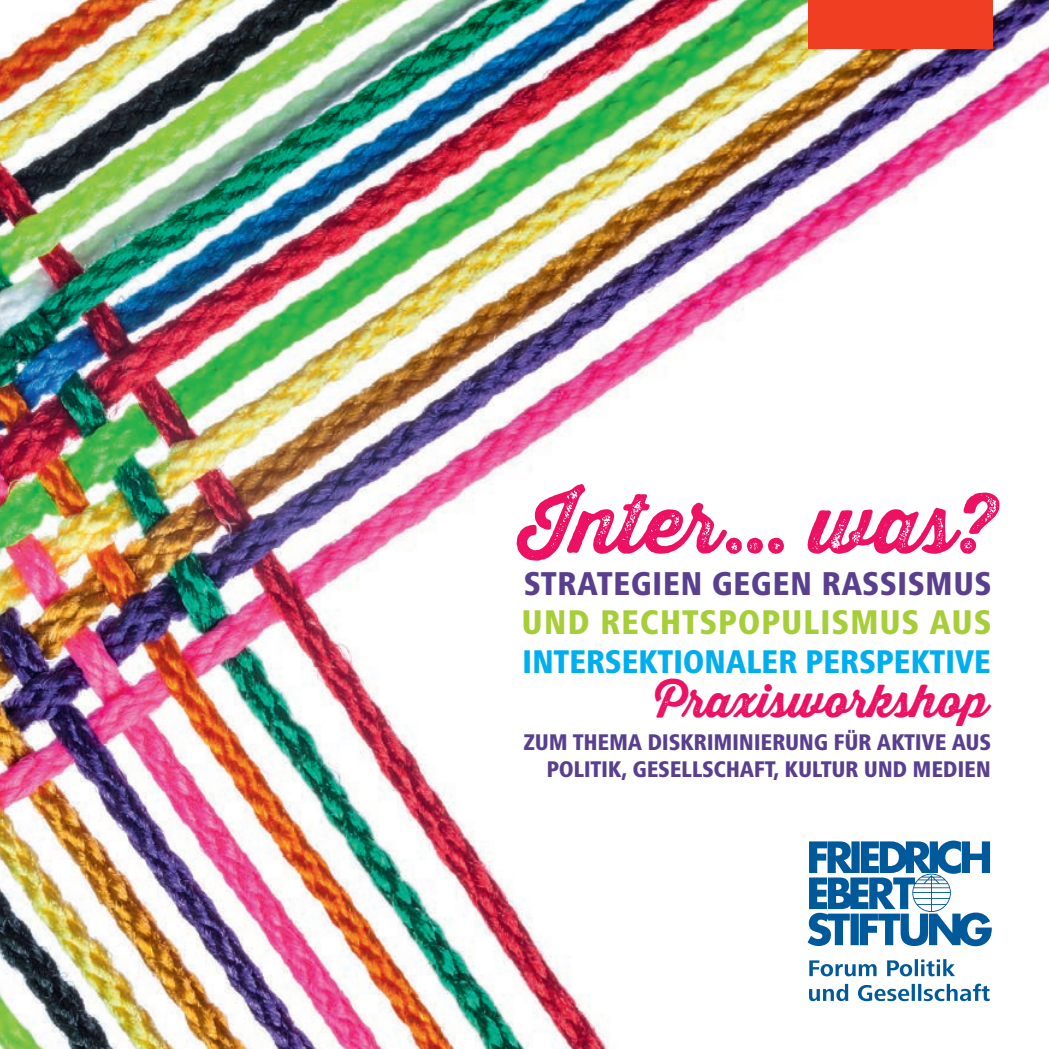
<style>
.page{position:relative;width:1049px;height:1049px;background:#fff}
.page>*{position:absolute;margin:0;border:0;box-sizing:border-box;transform-origin:0 0}
.t1{font:81.25px "Thirsty Rough Bol Two";color:#ec1163}
.t2{font:45px "Thirsty Rough Bol";color:#ec1163}
.t3{font:800 condensed 35.5px "Frutiger Next LT";letter-spacing:.02em;color:#a6ce39}
.t4{font:800 condensed 34.25px "Frutiger Next LT";letter-spacing:.01em;color:#593f8e}
.t5{font:800 condensed 34px "Frutiger Next LT";letter-spacing:-.01em;color:#00aeef}
.t6{font:800 condensed 23.5px/27.5px "Frutiger Next LT";letter-spacing:-.015em;color:#593f8e;text-align:right}
</style>
<div class="page">
<img style="left:0;top:0;width:1049px;height:1049px">
<div style="left:808px;top:0;width:184px;height:48px;background:#ef3e22"></div>
<svg style="left:809px;top:984px;width:181px;height:17px"></svg>
<svg style="left:809px;top:959px;width:146px;height:17px"></svg>
<svg style="left:807px;top:840px;width:185px;height:106px"></svg>
<h1 class="t1" style="left:522px;top:462px;width:476px">Inter… was?</h1>
<h3 class="t4" style="left:524px;top:564px;width:469px">STRATEGIEN GEGEN RASSISMUS</h3>
<h3 class="t3" style="left:522px;top:602px;width:471px">UND RECHTSPOPULISMUS AUS</h3>
<h3 class="t5" style="left:522px;top:642px;width:470px">INTERSEKTIONALER PERSPEKTIVE</h3>
<h2 class="t2" style="left:655px;top:667px;width:334px">Praxisworkshop</h2>
<p class="t6" style="left:523px;top:728px;width:469px">ZUM THEMA DISKRIMINIERUNG FÜR AKTIVE AUS<br>POLITIK, GESELLSCHAFT, KULTUR UND MEDIEN</p>
</div>
